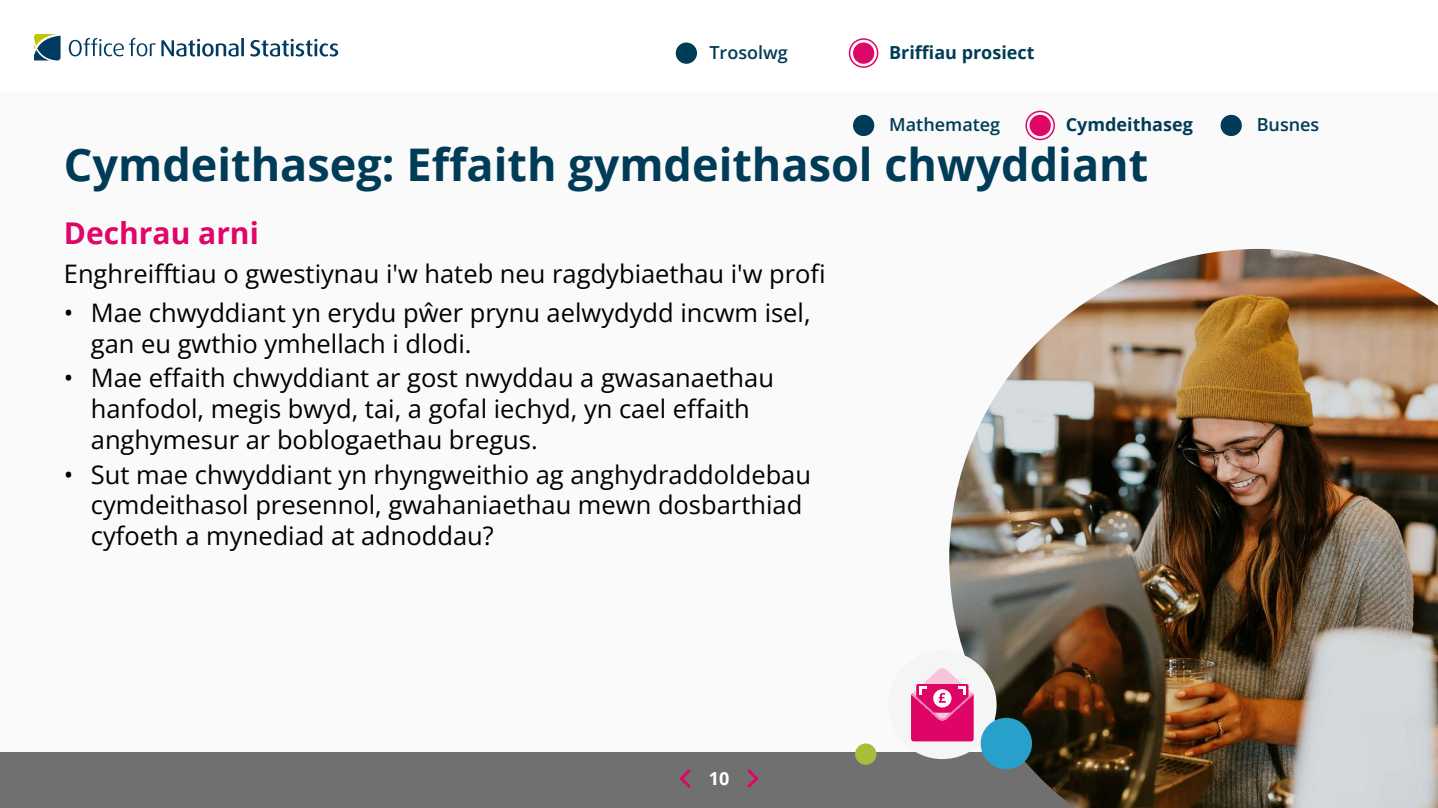
<style>
.page{position:relative;width:1438px;height:808px;background:#fff}
.page>*{position:absolute;margin:0;border:0;box-sizing:border-box;transform-origin:0 0}
.t1{font:700 45px "Open Sans";color:#003c57}
.t2{font:700 30px "Open Sans";color:#df0667}
.t3{font:25.5px/30.6px "Open Sans";color:#000}
.t4{font:700 18px "Open Sans";color:#003c57}
.t5{font:600 18px "Open Sans";color:#003c57}
.t6{font:700 18px "Open Sans";color:#fff}
</style>
<div class="page">
<div style="left:0;top:92px;width:1437px;height:674px;background:#fafafa"></div>
<svg style="left:69px;top:38px;width:175px;height:19px"></svg>
<svg style="left:250px;top:39px;width:88px;height:18px"></svg>
<svg style="left:34px;top:34px;width:27px;height:27px"></svg>
<div style="left:675px;top:43px;width:22px;height:21px;background:#003c57;border-radius:50%"></div>
<div style="left:853px;top:43px;width:21px;height:21px;background:#df0667;border-radius:50%"></div>
<div style="left:853px;top:115px;width:21px;height:21px;background:#003c57;border-radius:50%"></div>
<div style="left:1029px;top:115px;width:21px;height:21px;background:#df0667;border-radius:50%"></div>
<div style="left:848px;top:38px;width:30px;height:30px;border:2px solid #df0667;border-radius:50%"></div>
<div style="left:1025px;top:111px;width:29px;height:29px;border:2px solid #df0667;border-radius:50%"></div>
<div style="left:0;top:753px;width:1437px;height:55px;background:#707071"></div>
<svg style="left:747px;top:769px;width:11px;height:19px"></svg>
<svg style="left:680px;top:769px;width:10px;height:19px"></svg>
<div style="left:1220px;top:115px;width:21px;height:21px;background:#003c57;border-radius:50%"></div>
<img style="left:949px;top:249px;width:488px;height:559px">
<div style="left:888px;top:651px;width:108px;height:108px;background:#f5f5f6;border-radius:50%"></div>
<svg style="left:911px;top:668px;width:62px;height:73px"></svg>
<div style="left:980px;top:718px;width:51px;height:51px;background:#27a0cc;border-radius:50%"></div>
<div style="left:855px;top:743px;width:21px;height:22px;background:#a8bd3a;border-radius:50%"></div>
<p class="t5" style="left:709px;top:40px;width:80px">Trosolwg</p>
<p class="t4" style="left:889px;top:39px;width:147px">Briffiau prosiect</p>
<p class="t5" style="left:889px;top:112px;width:113px">Mathemateg</p>
<p class="t4" style="left:1065px;top:112px;width:129px">Cymdeithaseg</p>
<h1 class="t1" style="left:64px;top:133px;width:1085px">Cymdeithaseg: Effaith gymdeithasol chwyddiant</h1>
<p class="t2" style="left:64px;top:212px;width:196px">Dechrau arni</p>
<p class="t3" style="left:64px;top:258px;width:763px">Enghreifftiau o gwestiynau i'w hateb neu ragdybiaethau i'w profi</p>
<p class="t3" style="left:91px;top:297px;width:721px;text-indent:-27px">• Mae chwyddiant yn erydu pŵer prynu aelwydydd incwm isel, gan eu gwthio ymhellach i dlodi.</p>
<p class="t3" style="left:91px;top:362px;width:684px;text-indent:-27px">• Mae effaith chwyddiant ar gost nwyddau a gwasanaethau hanfodol, megis bwyd, tai, a gofal iechyd, yn cael effaith anghymesur ar boblogaethau bregus.</p>
<p class="t3" style="left:91px;top:458px;width:721px;text-indent:-27px">• Sut mae chwyddiant yn rhyngweithio ag anghydraddoldebau cymdeithasol presennol, gwahaniaethau mewn dosbarthiad cyfoeth a mynediad at adnoddau?</p>
<p class="t5" style="left:1256px;top:112px;width:64px">Busnes</p>
<p class="t6" style="left:708px;top:765px;width:22px">10</p>
</div>
